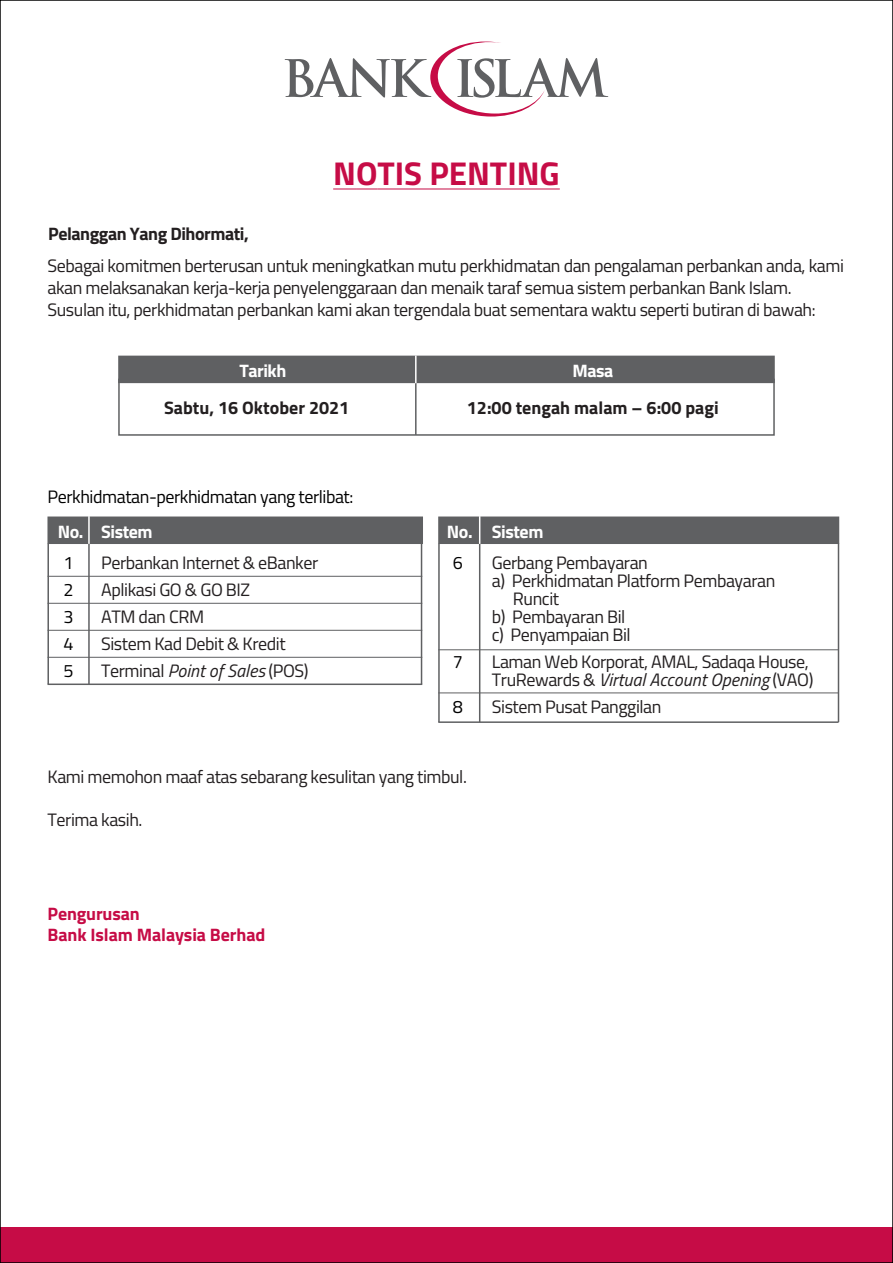
<style>
.page{position:relative;width:893px;height:1263px;background:#fff}
.page>*{position:absolute;margin:0;border:0;box-sizing:border-box;transform-origin:0 0}
.t1{font:700 33px "Titillium";color:#c60c46}
.t2{font:18px/27px "Titillium";letter-spacing:-.025em;color:#231f20}
.t3{font:18px/27px "Titillium";letter-spacing:-.025em;color:#000;text-align:justify}
.t4{font:700 18px "Titillium";color:#231f20}
.t5{font:700 18px/21.6px "Titillium";letter-spacing:-.005em;color:#c60c46}
.t6{font:700 18px "Titillium";letter-spacing:-.025em;color:#fff}
.t7{font:700 18px "Titillium";letter-spacing:-.025em;color:#231f20}
.s1{font-style:italic}
</style>
<div class="page">
<div style="left:118px;top:379px;width:657px;height:57px;border:2px solid #5f6062"></div>
<svg style="left:285px;top:41px;width:323px;height:76px"></svg>
<div style="left:0;top:1227px;width:893px;height:36px;background:#c60c46"></div>
<svg style="left:333px;top:188px;width:44px;height:1px"></svg>
<hr style="left:377px;top:188px;width:183px;height:1px;background:#c60c46">
<div style="left:118px;top:356px;width:657px;height:27px;background:#5f6062"></div>
<div style="left:47px;top:516px;width:376px;height:28px;background:#5f6062;border:2px solid #5f6062"></div>
<hr style="left:415px;top:382px;width:2px;height:53px;background:#5f6062">
<hr style="left:415px;top:356px;width:2px;height:27px;background:#fff">
<hr style="left:88px;top:543px;width:2px;height:141px;background:#5f6062">
<hr style="left:88px;top:516px;width:2px;height:28px;background:#fff">
<hr style="left:48px;top:576px;width:374px;height:1px;background:#5f6062">
<hr style="left:48px;top:603px;width:374px;height:1px;background:#5f6062">
<hr style="left:48px;top:630px;width:374px;height:1px;background:#5f6062">
<hr style="left:48px;top:657px;width:374px;height:1px;background:#5f6062">
<hr style="left:48px;top:683px;width:374px;height:2px;background:#5f6062">
<hr style="left:47px;top:543px;width:2px;height:141px;background:#5f6062">
<hr style="left:421px;top:543px;width:1px;height:141px;background:#5f6062">
<div style="left:438px;top:516px;width:401px;height:28px;background:#5f6062;border:2px solid #5f6062"></div>
<hr style="left:479px;top:543px;width:1px;height:179px;background:#5f6062">
<svg style="left:479px;top:516px;width:1px;height:28px"></svg>
<hr style="left:438px;top:649px;width:400px;height:1px;background:#5f6062">
<hr style="left:438px;top:692px;width:400px;height:1px;background:#5f6062">
<hr style="left:438px;top:721px;width:400px;height:2px;background:#5f6062">
<hr style="left:438px;top:543px;width:2px;height:179px;background:#5f6062">
<hr style="left:838px;top:543px;width:1px;height:179px;background:#5f6062">
<p class="t7" style="left:48px;top:219px;width:202px">Pelanggan Yang Dihormati,</p>
<h1 class="t1" style="left:333px;top:149px;width:228px">NOTIS PENTING</h1>
<p class="t2" style="left:48px;top:254px;width:798px;line-height:21.6px">Sebagai komitmen berterusan untuk meningkatkan mutu perkhidmatan dan pengalaman perbankan anda, kami akan melaksanakan kerja-kerja penyelenggaraan dan menaik taraf semua sistem perbankan Bank Islam.<br>Susulan itu, perkhidmatan perbankan kami akan tergendala buat sementara waktu seperti butiran di bawah:</p>
<p class="t6" style="left:239px;top:357px;width:48px">Tarikh</p>
<p class="t4" style="left:164px;top:394px;width:187px">Sabtu, 16 Oktober 2021</p>
<p class="t3" style="left:48px;top:482px;width:307px">Perkhidmatan-perkhidmatan yang terlibat:</p>
<p class="t6" style="left:58px;top:518px;width:97px">No. Sistem</p>
<p class="t3" style="left:64px;top:548px;width:12px">1<br>2<br>3<br>4<br>5</p>
<p class="t2" style="left:101px;top:548px;width:219px">Perbankan Internet &amp; eBanker<br>Aplikasi GO &amp; GO BIZ<br>ATM dan CRM<br>Sistem Kad Debit &amp; Kredit<br>Terminal <span class="s1">Point of Sales</span> (POS)</p>
<p class="t6" style="left:572px;top:357px;width:42px">Masa</p>
<p class="t4" style="left:467px;top:394px;width:253px">12:00 tengah malam – 6:00 pagi</p>
<p class="t6" style="left:447px;top:518px;width:98px">No. Sistem</p>
<p class="t2" style="left:492px;top:548px;width:158px">Gerbang Pembayaran</p>
<p class="t2" style="left:492px;top:566px;width:285px">a) Perkhidmatan Platform Pembayaran</p>
<p class="t2" style="left:513px;top:584px;width:48px">Runcit</p>
<p class="t2" style="left:492px;top:602px;width:135px">b) Pembayaran Bil</p>
<p class="t2" style="left:492px;top:620px;width:140px">c) Penyampaian Bil</p>
<p class="t2" style="left:492px;top:652px;width:323px;line-height:18px">Laman Web Korporat, AMAL, Sadaqa House,<br>TruRewards &amp; <span class="s1">Virtual Account Opening</span> (VAO)</p>
<p class="t2" style="left:492px;top:692px;width:171px">Sistem Pusat Panggilan</p>
<p class="t3" style="left:453px;top:548px;width:12px">6</p>
<p class="t3" style="left:453px;top:647px;width:12px">7</p>
<p class="t3" style="left:453px;top:692px;width:12px">8</p>
<p class="t2" style="left:48px;top:762px;width:421px">Kami memohon maaf atas sebarang kesulitan yang timbul.</p>
<p class="t2" style="left:48px;top:805px;width:96px">Terima kasih.</p>
<p class="t5" style="left:48px;top:902px;width:219px">Pengurusan<br>Bank Islam Malaysia Berhad</p>
</div>
